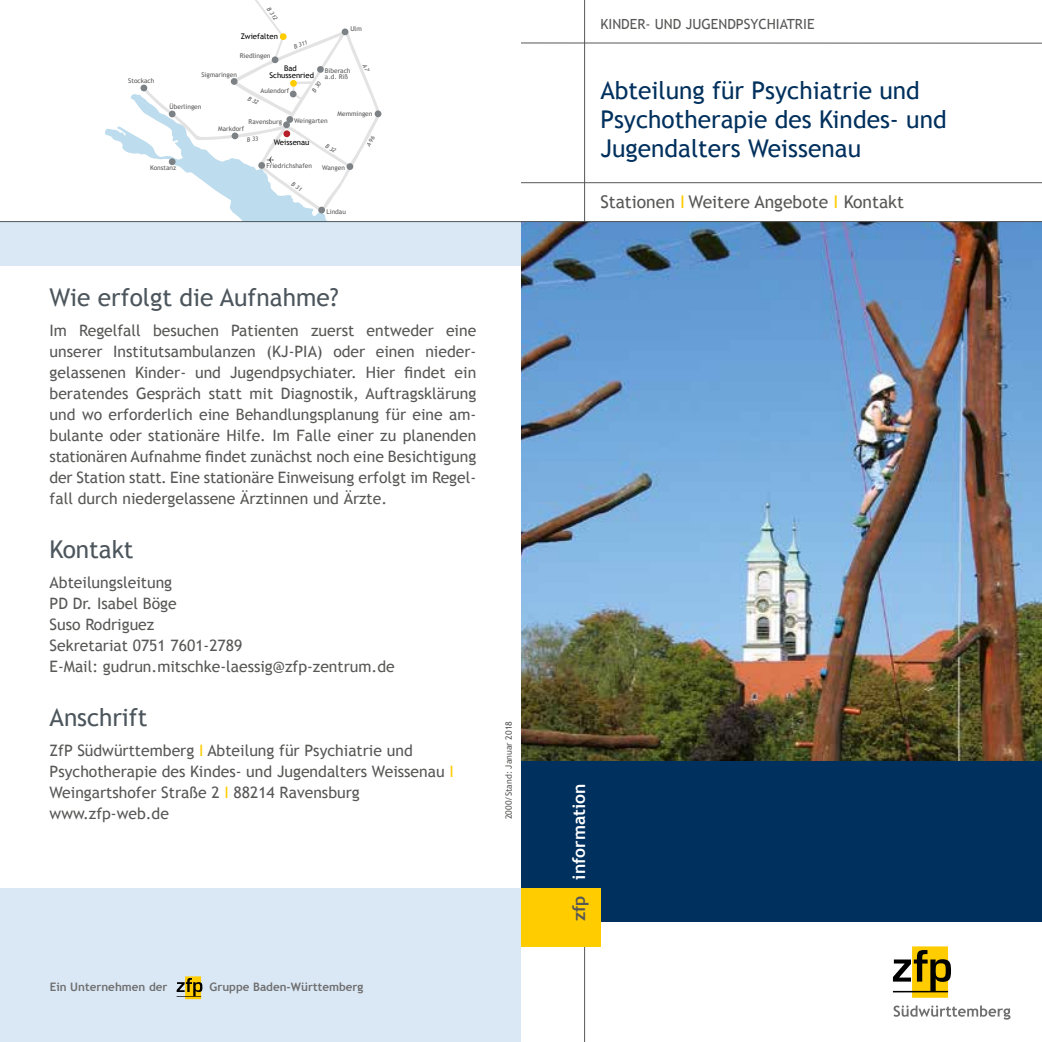
<style>
.page{position:relative;width:1042px;height:1042px;background:#fff}
.page>*{position:absolute;margin:0;border:0;box-sizing:border-box;transform-origin:0 0}
.t1{font:24.5px/29.4px "Trebuchet MS";color:#00305d}
.t2{font:24.5px "Trebuchet MS";color:#4c565c}
.t3{font:17.5px "Trebuchet MS";color:#575756}
.t4{font:700 17.5px "Trebuchet MS";color:#fff}
.t5{font:15.75px/21px "Trebuchet MS";color:#575756}
.t6{font:14px "Trebuchet MS";color:#575756}
.t7{font:700 11.72px "Trebuchet MS";color:#706f6f}
.t8{font:8.75px "Trebuchet MS";color:#575756}
.t9{font:7.7px/7.2px "Trebuchet MS";color:#000;text-align:center}
.t10{font:6.48px/6.5px "Trebuchet MS";color:#575756}
.t11{font:italic 5.95px "Trebuchet MS";color:#575756}
.s1{color:#fc0}
.s2{color:#575756}
</style>
<div class="page">
<hr style="left:584px;top:0;width:1px;height:1042px;background:#575756">
<img style="left:521px;top:222px;width:521px;height:539px">
<div style="left:521px;top:761px;width:521px;height:160px;background:#00305d"></div>
<div style="left:912px;top:946px;width:36px;height:52px;background:#fc0"></div>
<svg style="left:893px;top:950px;width:58px;height:41px"></svg>
<hr style="left:893px;top:991px;width:55px;height:1px;background:#000">
<svg style="left:893px;top:1005px;width:117px;height:14px"></svg>
<div style="left:521px;top:888px;width:79px;height:58px;background:#fc0"></div>
<hr style="left:521px;top:182px;width:521px;height:1px;background:#575756">
<hr style="left:521px;top:43px;width:521px;height:1px;background:#575756">
<hr style="left:521px;top:221px;width:521px;height:1px;background:#575756">
<div style="left:0;top:97px;width:521px;height:169px;background:#dae8f6"></div>
<div style="left:0;top:0;width:521px;height:222px;background:#fff"></div>
<div style="left:0;top:888px;width:521px;height:154px;background:#dae8f6"></div>
<div style="left:185px;top:976px;width:16px;height:23px;background:#fc0"></div>
<svg style="left:177px;top:978px;width:25px;height:19px"></svg>
<hr style="left:0;top:221px;width:521px;height:1px;background:#4c565c">
<svg style="left:105px;top:0;width:276px;height:222px"></svg>
<p class="t10" style="left:128px;top:77px;width:28px">Stockach</p>
<p class="t11" style="left:271px;top:6px;width:16px;rotate:56deg">B 312</p>
<p class="t9" style="left:241px;top:33px;width:39px">Zwiefalten</p>
<p class="t10" style="left:240px;top:53px;width:32px">Riedlingen</p>
<p class="t11" style="left:293px;top:44px;width:16px;rotate:-22deg">B 311</p>
<p class="t10" style="left:201px;top:71px;width:37px">Sigmaringen</p>
<p class="t9" style="left:269px;top:65px;width:46px">Bad<br>Schussenried</p>
<p class="t10" style="left:261px;top:87px;width:30px">Aulendorf</p>
<p class="t10" style="left:350px;top:26px;width:13px">Ulm</p>
<p class="t10" style="left:325px;top:67px;width:27px">Biberach a.d. Riß</p>
<p class="t10" style="left:170px;top:103px;width:33px">Überlingen</p>
<p class="t10" style="left:249px;top:119px;width:35px">Ravensburg</p>
<p class="t10" style="left:218px;top:126px;width:28px">Markdorf</p>
<p class="t10" style="left:294px;top:117px;width:35px">Weingarten</p>
<p class="t9" style="left:274px;top:138px;width:37px">Weissenau</p>
<p class="t10" style="left:337px;top:111px;width:36px">Memmingen</p>
<p class="t10" style="left:266px;top:163px;width:47px">Friedrichshafen</p>
<p class="t10" style="left:150px;top:165px;width:28px">Konstanz</p>
<p class="t10" style="left:322px;top:165px;width:24px">Wangen</p>
<p class="t10" style="left:326px;top:208px;width:21px">Lindau</p>
<h1 class="t2" style="left:50px;top:283px;width:291px">Wie erfolgt die Aufnahme?</h1>
<p class="t5" style="left:50px;top:320px;width:428px;text-align:justify">Im Regelfall besuchen Patienten zuerst entweder eine unserer Institutsambulanzen (KJ-PIA) oder einen nieder&shy;gelassenen Kinder- und Jugendpsychiater. Hier findet ein beratendes Gespräch statt mit Diagnostik, Auftragsklärung und wo erforderlich eine Behandlungsplanung für eine am&shy;bulante oder stationäre Hilfe. Im Falle einer zu planenden stationären Aufnahme findet zunächst noch eine Besichtigung der Station statt. Eine stationäre Einweisung erfolgt im Regel&shy;fall durch niedergelassene Ärztinnen und Ärzte.</p>
<h1 class="t2" style="left:50px;top:535px;width:86px">Kontakt</h1>
<p class="t5" style="left:50px;top:572px;width:347px">Abteilungsleitung<br>PD Dr. Isabel Böge<br>Suso Rodriguez<br>Sekretariat 0751 7601-2789<br>E-Mail: gudrun.mitschke-laessig@zfp-zentrum.de</p>
<h1 class="t2" style="left:50px;top:703px;width:99px">Anschrift</h1>
<p class="t5" style="left:50px;top:740px;width:406px">ZfP Südwürttemberg <span class="s1">I</span> Abteilung für Psychiatrie und Psychotherapie des Kindes- und Jugendalters Weissenau <span class="s1">I </span>Weingartshofer Straße 2 <span class="s1">I</span> 88214 Ravensburg www.zfp-web.de</p>
<p class="t8" style="left:504px;top:819px;width:99px;rotate:-90deg">2000/Stand: Januar 2018</p>
<p class="t7" style="left:50px;top:979px;width:119px">Ein Unternehmen der</p>
<p class="t7" style="left:210px;top:979px;width:155px">Gruppe Baden-Württemberg</p>
<p class="t6" style="left:600px;top:16px;width:216px">KINDER- UND JUGENDPSYCHIATRIE</p>
<h1 class="t1" style="left:600px;top:76px;width:348px">Abteilung für Psychiatrie und<br>Psychotherapie des Kindes- und<br>Jugendalters Weissenau</h1>
<p class="t3" style="left:600px;top:192px;width:305px">Stationen <span class="s1">I</span> Weitere Angebote <span class="s1">I</span> Kontakt</p>
<p class="t4" style="left:568px;top:921px;width:139px;rotate:-90deg"><span class="s2">zfp</span> information</p>
</div>
